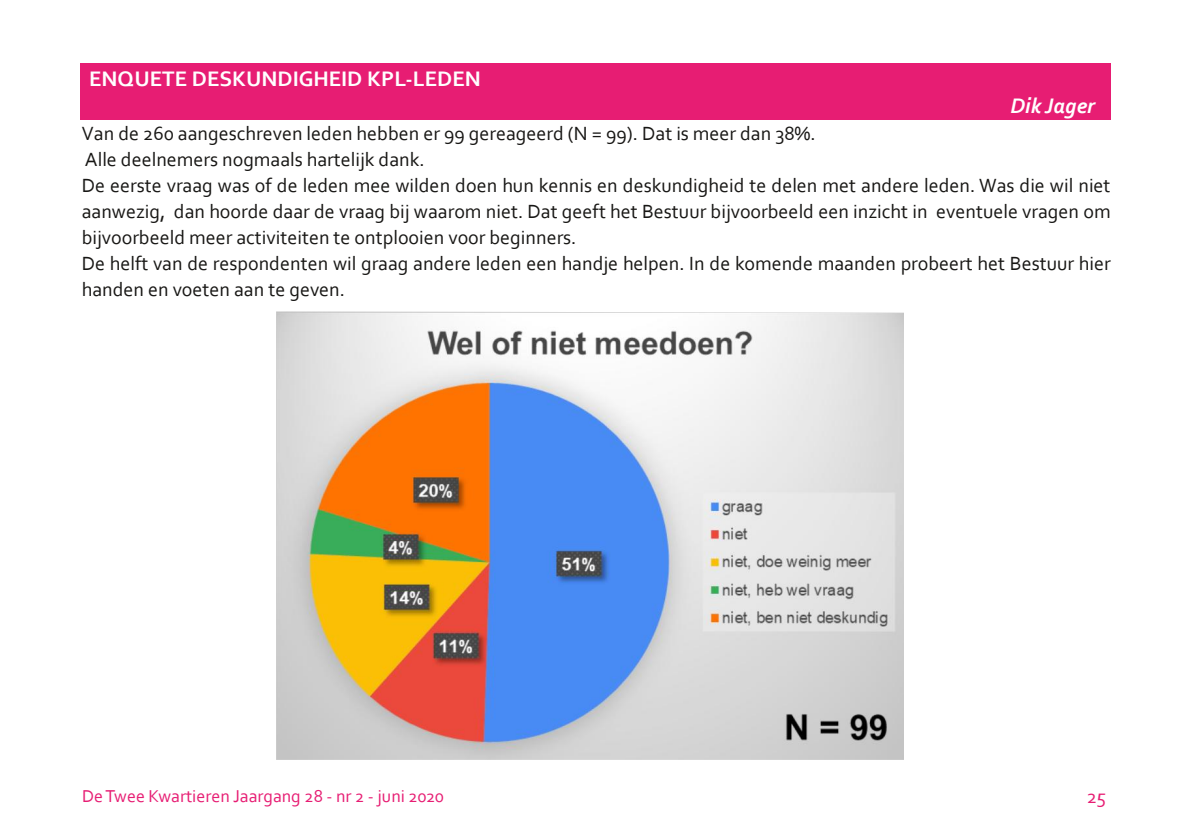
<style>
.page{position:relative;width:1191px;height:840px;background:#fff}
.page>*{position:absolute;margin:0;border:0;box-sizing:border-box;transform-origin:0 0}
.t1{font:700 22px "Corbel";color:#fff}
.t2{font:italic 700 22px "Corbel";color:#fff}
.t3{font:20px/26px "Corbel";color:#181715}
.t4{font:20px "Corbel";color:#e71d73}
.t5{font:18px "Corbel";color:#e71d73}
</style>
<div class="page">
<div style="left:80px;top:63px;width:1031px;height:57px;background:#e71d73"></div>
<img style="left:276px;top:311px;width:627px;height:448px">
<p class="t1" style="left:89px;top:70px;width:393px">ENQUETE DESKUNDIGHEID KPL‐LEDEN</p>
<p class="t2" style="left:1010px;top:96px;width:86px">Dik Jager</p>
<p class="t3" style="left:82px;top:122px;width:1030px">Van de 260 aangeschreven leden hebben er 99 gereageerd (N = 99). Dat is meer dan 38%.<br>Alle deelnemers nogmaals hartelijk dank.<br>De eerste vraag was of de leden mee wilden doen hun kennis en deskundigheid te delen met andere leden. Was die wil niet aanwezig, dan hoorde daar de vraag bij waarom niet. Dat geeft het Bestuur bijvoorbeeld een inzicht in eventuele vragen om bijvoorbeeld meer activiteiten te ontplooien voor beginners.<br>De helft van de respondenten wil graag andere leden een handje helpen. In de komende maanden probeert het Bestuur hier handen en voeten aan te geven.</p>
<p class="t5" style="left:82px;top:788px;width:364px">DeTwee Kwartieren Jaargang 28 ‐ nr 2 ‐ juni 2020</p>
<p class="t4" style="left:1087px;top:787px;width:21px">25</p>
</div>
